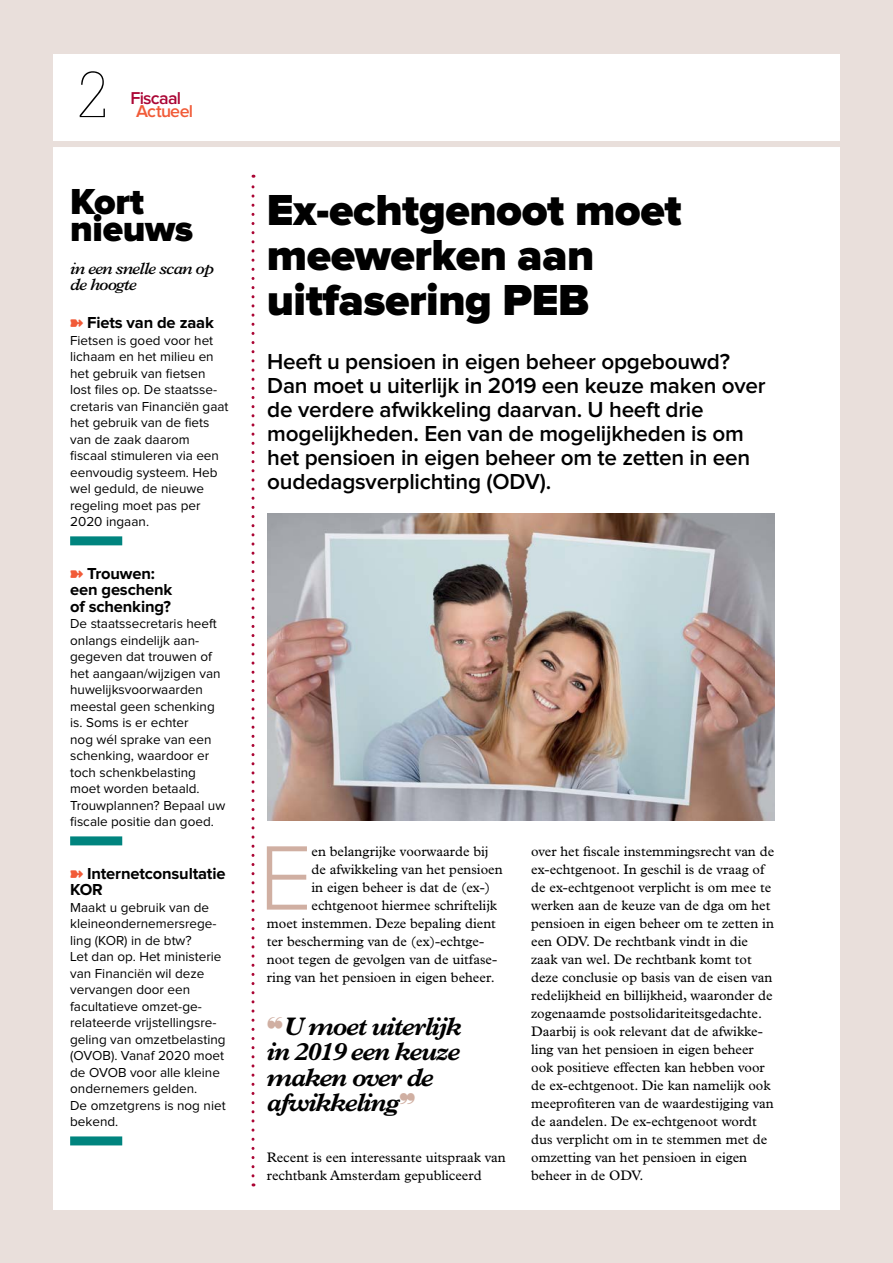
<style>
.page{position:relative;width:893px;height:1263px;background:#e9dfdb}
.page>*{position:absolute;margin:0;border:0;box-sizing:border-box;transform-origin:0 0}
.t1{font:300 94.8px "Proxima Nova";color:#d0afa2}
.t2{font:100 63px "Glypha LT Std";color:#000}
.t3{font:900 45px/45px "Proxima Nova";letter-spacing:-.01em;color:#000}
.t4{font:900 37.5px/27px "Proxima Nova";letter-spacing:-.01em;color:#000}
.t5{font:italic 700 25.5px/25.5px "Plantin Std";letter-spacing:-.05em;color:#000}
.t6{font:600 22.5px/24px "Proxima Nova";letter-spacing:-.01em;color:#000}
.t7{font:600 17.85px/13.2px "Proxima Nova";letter-spacing:-.04em;color:#ab0635}
.t8{font:700 16.5px/16.5px "Proxima Nova";letter-spacing:-.01em;color:#000;text-align:center}
.t9{font:italic 600 16.5px/16.5px "Plantin Std";letter-spacing:-.05em;color:#000}
.t10{font:13.8px/18px "Plantin Std";color:#000}
.t11{font:13.5px/16.5px "Proxima Nova";color:#000}
.s1{color:#f15b38}
.s2{color:#d0afa2}
</style>
<div class="page">
<div style="left:53px;top:54px;width:787px;height:1156px;background:#fff"></div>
<div style="left:0;top:141px;width:893px;height:6px;background:#e9dfdb"></div>
<img style="left:267px;top:513px;width:507px;height:308px">
<svg style="left:251px;top:175px;width:3px;height:1001px"></svg>
<div style="left:70px;top:536px;width:52px;height:9px;background:#00847e"></div>
<div style="left:70px;top:836px;width:52px;height:9px;background:#00847e"></div>
<div style="left:70px;top:1136px;width:52px;height:9px;background:#00847e"></div>
<p class="t2" style="left:77px;top:58px;width:33px">2</p>
<p class="t7" style="left:136px;top:92px;width:59px;text-indent:-6px">Fiscaal<br><span class="s1">Actueel</span></p>
<p class="t4" style="left:70px;top:189px;width:125px">Kort nieuws</p>
<p class="t9" style="left:70px;top:260px;width:145px">in een snelle scan op de hoogte</p>
<p class="t8" style="left:87px;top:315px;width:128px">Fiets van de zaak</p>
<p class="t11" style="left:70px;top:332px;width:160px">Fietsen is goed voor het lichaam en het milieu en het gebruik van fietsen lost files op. De staatsse&shy;cretaris van Financiën gaat het gebruik van de fiets van de zaak daarom fiscaal stimuleren via een eenvoudig systeem. Heb wel geduld, de nieuwe regeling moet pas per<br>2020 ingaan.</p>
<p class="t8" style="left:70px;top:566px;width:104px">Trouwen:<br>een geschenk of schenking?</p>
<p class="t11" style="left:70px;top:616px;width:157px">De staatssecretaris heeft onlangs eindelijk aan&shy;gegeven dat trouwen of het aangaan/wijzigen van huwelijksvoorwaarden meestal geen schenking is. Soms is er echter<br>nog wél sprake van een schenking, waardoor er toch schenkbelasting moet worden betaald.<br>Trouwplannen? Bepaal uw fiscale positie dan goed.</p>
<p class="t8" style="left:70px;top:866px;width:157px;text-align:left;text-indent:17px">Internetconsultatie<br>KOR</p>
<p class="t11" style="left:70px;top:899px;width:157px">Maakt u gebruik van de kleineondernemersrege&shy;ling (KOR) in de btw?<br>Let dan op. Het ministerie van Financiën wil deze vervangen door een facultatieve omzet-ge&shy;relateerde vrijstellingsre&shy;geling van omzetbelasting (OVOB). Vanaf 2020 moet de OVOB voor alle kleine ondernemers gelden.<br>De omzetgrens is nog niet bekend.</p>
<p class="t3" style="left:267px;top:189px;width:416px">Ex-echtgenoot moet meewerken aan uitfasering PEB</p>
<p class="t6" style="left:267px;top:351px;width:500px">Heeft u pensioen in eigen beheer opgebouwd?<br>Dan moet u uiterlijk in 2019 een keuze maken over de verdere afwikkeling daarvan. U heeft drie mogelijkheden. Een van de mogelijkheden is om het pensioen in eigen beheer om te zetten in een oudedagsverplichting (ODV).</p>
<p class="t1" style="left:259px;top:835px;width:55px">E</p>
<p class="t10" style="left:311px;top:842px;width:179px">en belangrijke voorwaarde bij</p>
<p class="t10" style="left:311px;top:860px;width:193px">de afwikkeling van het pensioen</p>
<p class="t10" style="left:311px;top:878px;width:180px">in eigen beheer is dat de (ex-)</p>
<p class="t10" style="left:311px;top:896px;width:187px">echtgenoot hiermee schriftelijk</p>
<p class="t10" style="left:267px;top:914px;width:231px">moet instemmen. Deze bepaling dient</p>
<p class="t10" style="left:267px;top:932px;width:219px">ter bescherming van de (ex)-echtge-</p>
<p class="t10" style="left:267px;top:950px;width:232px">noot tegen de gevolgen van de uitfase-</p>
<p class="t10" style="left:267px;top:968px;width:230px">ring van het pensioen in eigen beheer.</p>
<p class="t5" style="left:267px;top:1013px;width:196px"><span class="s2">❝</span>U moet uiterlijk in 2019 een keuze maken over de afwikkeling</p>
<p class="t10" style="left:267px;top:1148px;width:241px">Recent is een interessante uitspraak van rechtbank Amsterdam gepubliceerd</p>
<p class="t10" style="left:531px;top:842px;width:245px">over het fiscale instemmingsrecht van de ex-echtgenoot. In geschil is de vraag of de ex-echtgenoot verplicht is om mee te werken aan de keuze van de dga om het pensioen in eigen beheer om te zetten in een ODV. De rechtbank vindt in die zaak van wel. De rechtbank komt tot deze conclusie op basis van de eisen van redelijkheid en billijkheid, waaronder de zogenaamde postsolidariteitsgedachte.<br>Daarbij is ook relevant dat de afwikke&shy;ling van het pensioen in eigen beheer ook positieve effecten kan hebben voor de ex-echtgenoot. Die kan namelijk ook meeprofiteren van de waardestijging van de aandelen. De ex-echtgenoot wordt dus verplicht om in te stemmen met de omzetting van het pensioen in eigen beheer in de ODV.</p>
</div>
